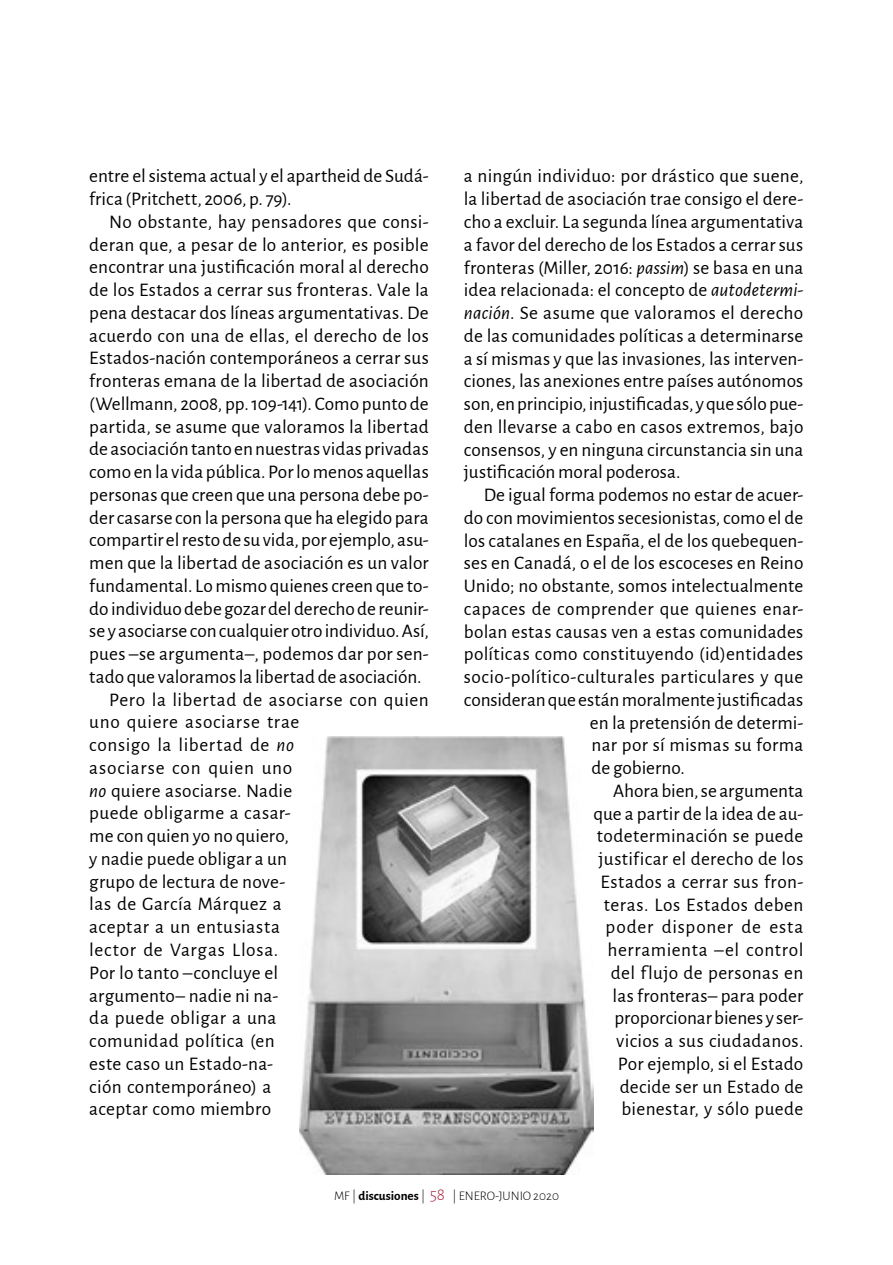
<style>
.page{position:relative;width:893px;height:1265px;background:#fff}
.page>*{position:absolute;margin:0;border:0;box-sizing:border-box;transform-origin:0 0}
.t1{font:19.25px/22.8px "Alegreya Sans";letter-spacing:.01em;color:#000}
.t2{font:19.25px "Alegreya Sans";letter-spacing:.03em;color:#000}
.t3{font:19.25px "Alegreya Sans";letter-spacing:.035em;color:#000}
.t4{font:19.25px "Alegreya Sans";letter-spacing:.04em;color:#000}
.t5{font:300 13.12px "Alegreya Sans";color:#000}
.s1{font-style:italic}
.s2{font-weight:700}
.s3{font-size:17.5px;color:#a9223a}
</style>
<div class="page">
<img style="left:299px;top:737px;width:294px;height:438px">
<p class="t1" style="left:89px;top:164px;width:341px">entre el sistema actual y el apartheid de Sudá&shy;frica (Pritchett, 2006, p. 79).</p>
<p class="t1" style="left:109px;top:209px;width:321px">No obstante, hay pensadores que consi-</p>
<p class="t1" style="left:89px;top:232px;width:341px">deran que, a pesar de lo anterior, es posible</p>
<p class="t1" style="left:89px;top:255px;width:341px">encontrar una justificación moral al derecho</p>
<p class="t1" style="left:89px;top:278px;width:341px">de los Estados a cerrar sus fronteras. Vale la</p>
<p class="t1" style="left:89px;top:300px;width:341px">pena destacar dos líneas argumentativas. De</p>
<p class="t1" style="left:89px;top:323px;width:341px">acuerdo con una de ellas, el derecho de los</p>
<p class="t1" style="left:89px;top:346px;width:341px">Estados-nación contemporáneos a cerrar sus</p>
<p class="t1" style="left:89px;top:369px;width:341px">fronteras emana de la libertad de asociación</p>
<p class="t1" style="left:89px;top:391px;width:341px">(Wellmann, 2008, pp. 109-141). Como punto de</p>
<p class="t1" style="left:89px;top:414px;width:341px">partida, se asume que valoramos la libertad</p>
<p class="t1" style="left:89px;top:437px;width:341px">de asociación tanto en nuestras vidas privadas</p>
<p class="t1" style="left:89px;top:460px;width:341px">como en la vida pública. Por lo menos aquellas</p>
<p class="t1" style="left:89px;top:482px;width:341px">personas que creen que una persona debe po-</p>
<p class="t1" style="left:89px;top:505px;width:341px">der casarse con la persona que ha elegido para</p>
<p class="t1" style="left:89px;top:528px;width:341px">compartir el resto de su vida, por ejemplo, asu-</p>
<p class="t1" style="left:89px;top:551px;width:341px">men que la libertad de asociación es un valor</p>
<p class="t1" style="left:89px;top:573px;width:341px">fundamental. Lo mismo quienes creen que to-</p>
<p class="t1" style="left:89px;top:596px;width:341px">do individuo debe gozar del derecho de reunir-</p>
<p class="t1" style="left:89px;top:619px;width:341px">se y asociarse con cualquier otro individuo. Así,</p>
<p class="t1" style="left:89px;top:642px;width:341px">pues –se argumenta–, podemos dar por sen-</p>
<p class="t1" style="left:89px;top:664px;width:334px">tado que valoramos la libertad de asociación.</p>
<p class="t1" style="left:109px;top:687px;width:321px">Pero la libertad de asociarse con quien</p>
<p class="t3" style="left:89px;top:709px;width:211px">uno quiere asociarse trae</p>
<p class="t2" style="left:89px;top:732px;width:206px">consigo la libertad de <span class="s1">no</span></p>
<p class="t3" style="left:89px;top:754px;width:204px">asociarse con quien uno</p>
<p class="t1" style="left:89px;top:778px;width:204px"><span class="s1">no</span> quiere asociarse. Nadie</p>
<p class="t1" style="left:89px;top:801px;width:203px">puede obligarme a casar-</p>
<p class="t1" style="left:89px;top:824px;width:201px">me con quien yo no quiero,</p>
<p class="t1" style="left:89px;top:846px;width:199px">y nadie puede obligar a un</p>
<p class="t1" style="left:89px;top:869px;width:198px">grupo de lectura de nove-</p>
<p class="t1" style="left:89px;top:892px;width:194px">las de García Márquez a</p>
<p class="t1" style="left:89px;top:915px;width:192px">aceptar a un entusiasta</p>
<p class="t3" style="left:89px;top:936px;width:191px">lector de Vargas Llosa.</p>
<p class="t1" style="left:89px;top:960px;width:190px">Por lo tanto –concluye el</p>
<p class="t1" style="left:89px;top:983px;width:190px">argumento– nadie ni na-</p>
<p class="t1" style="left:89px;top:1006px;width:189px">da puede obligar a una</p>
<p class="t1" style="left:89px;top:1028px;width:187px">comunidad política (en</p>
<p class="t1" style="left:89px;top:1051px;width:185px">este caso un Estado-na-</p>
<p class="t1" style="left:89px;top:1074px;width:183px">ción contemporáneo) a</p>
<p class="t1" style="left:89px;top:1097px;width:184px">aceptar como miembro</p>
<p class="t1" style="left:464px;top:164px;width:341px;text-align:justify">a ningún individuo: por drástico que suene, la libertad de asociación trae consigo el dere&shy;cho a excluir. La segunda línea argumentativa a favor del derecho de los Estados a cerrar sus fronteras (Miller, 2016: <span class="s1">passim</span>) se basa en una idea relacionada: el concepto de <span class="s1">autodetermi&shy;nación</span>. Se asume que valoramos el derecho de las comunidades políticas a determinarse a sí mismas y que las invasiones, las interven&shy;ciones, las anexiones entre países autónomos son, en principio, injustificadas, y que sólo pue&shy;den llevarse a cabo en casos extremos, bajo consensos, y en ninguna circunstancia sin una justificación moral poderosa.</p>
<p class="t1" style="left:484px;top:482px;width:321px">De igual forma podemos no estar de acuer-</p>
<p class="t1" style="left:464px;top:505px;width:341px">do con movimientos secesionistas, como el de</p>
<p class="t1" style="left:464px;top:528px;width:341px">los catalanes en España, el de los quebequen-</p>
<p class="t1" style="left:464px;top:551px;width:341px">ses en Canadá, o el de los escoceses en Reino</p>
<p class="t1" style="left:464px;top:573px;width:341px">Unido; no obstante, somos intelectualmente</p>
<p class="t1" style="left:464px;top:596px;width:341px">capaces de comprender que quienes enar-</p>
<p class="t1" style="left:464px;top:619px;width:341px">bolan estas causas ven a estas comunidades</p>
<p class="t1" style="left:464px;top:642px;width:341px">políticas como constituyendo (id)entidades</p>
<p class="t1" style="left:464px;top:664px;width:341px">socio-político-culturales particulares y que</p>
<p class="t1" style="left:464px;top:687px;width:341px">consideran que están moralmente justificadas</p>
<p class="t1" style="left:590px;top:710px;width:215px">en la pretensión de determi-</p>
<p class="t1" style="left:592px;top:733px;width:213px">nar por sí mismas su forma</p>
<p class="t1" style="left:592px;top:755px;width:95px">de gobierno.</p>
<p class="t1" style="left:613px;top:778px;width:192px">Ahora bien, se argumenta</p>
<p class="t1" style="left:593px;top:801px;width:211px">que a partir de la idea de au-</p>
<p class="t1" style="left:597px;top:824px;width:208px">todeterminación se puede</p>
<p class="t1" style="left:599px;top:846px;width:206px">justificar el derecho de los</p>
<p class="t2" style="left:600px;top:868px;width:204px">Estados a cerrar sus fron-</p>
<p class="t2" style="left:604px;top:891px;width:201px">teras. Los Estados deben</p>
<p class="t4" style="left:606px;top:914px;width:199px">poder disponer de esta</p>
<p class="t1" style="left:607px;top:938px;width:198px">herramienta –el control</p>
<p class="t1" style="left:611px;top:960px;width:194px">del flujo de personas en</p>
<p class="t1" style="left:613px;top:983px;width:192px">las fronteras– para poder</p>
<p class="t1" style="left:614px;top:1006px;width:190px">proporcionar bienes y ser-</p>
<p class="t1" style="left:616px;top:1029px;width:189px">vicios a sus ciudadanos.</p>
<p class="t1" style="left:618px;top:1051px;width:187px">Por ejemplo, si el Estado</p>
<p class="t1" style="left:620px;top:1074px;width:185px">decide ser un Estado de</p>
<p class="t1" style="left:621px;top:1097px;width:184px">bienestar, y sólo puede</p>
<p class="t5" style="left:334px;top:1187px;width:226px">MF | <span class="s2">discusiones</span> | <span class="s3">58</span> | ENERO-JUNIO 2020</p>
</div>
